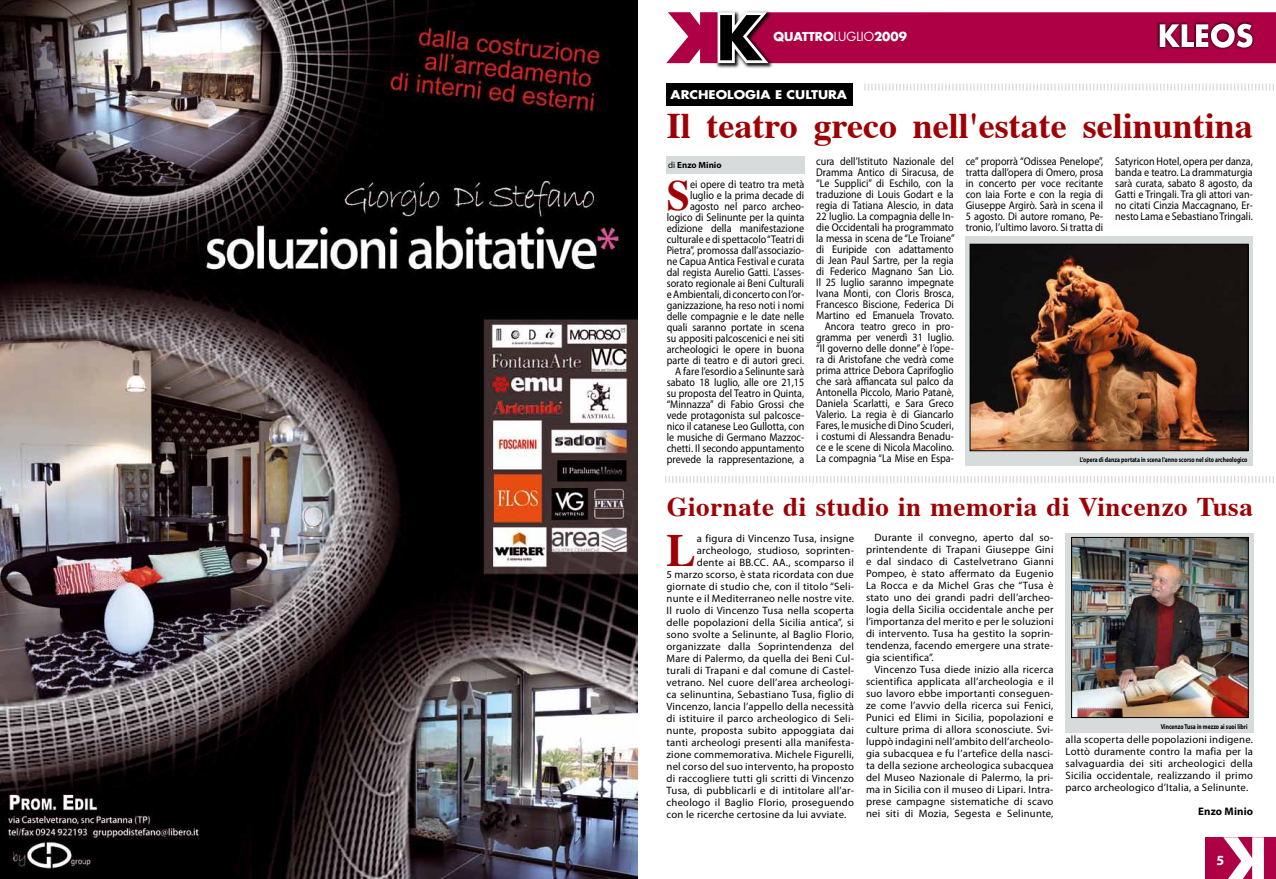
<style>
.page{position:relative;width:1276px;height:879px;background:#fff}
.page>*{position:absolute;margin:0;border:0;box-sizing:border-box;transform-origin:0 0}
.t1{font:700 46.2px "Times";color:#9f0004;scale:.95 1}
.t2{font:700 43px "Times";color:#9f0004}
.t3{font:700 36px "Times";color:#9f0004}
.t4{font:700 27px "Times";letter-spacing:.02em;color:#9f0004}
.t5{font:700 14px "Myriad Pro";color:#fff}
.t6{font:700 12px "Futura";color:#fff}
.t7{font:700 11.7px "Futura";color:#fff;scale:1.11 1}
.t8{font:11.2px/11px "Myriad Pro";color:#000;text-align:right;scale:.9 1}
.t9{font:700 10.9px "Myriad Pro";letter-spacing:.01em;color:#000}
.t10{font:10.7px/12px "Myriad Pro";letter-spacing:.02em;color:#000;text-align:justify}
.t11{font:700 9px "Myriad Pro";color:#000}
.t12{font:700 7px "Myriad Pro";color:#000;scale:.8 1}
.s1{font-weight:400;font-size:12.2px}
.s2{font-weight:400}
</style>
<div class="page">
<img style="left:714px;top:11px;width:61px;height:58px">
<div style="left:1205px;top:837px;width:71px;height:42px;background:#ad0045"></div>
<svg style="left:1223px;top:837px;width:41px;height:42px"></svg>
<svg style="left:666px;top:12px;width:610px;height:51px;background:#aa1752"></svg>
<svg style="left:864px;top:84px;width:410px;height:7px"></svg>
<div style="left:666px;top:84px;width:187px;height:22px;background:#000"></div>
<svg style="left:665px;top:476px;width:609px;height:7px"></svg>
<div style="left:666px;top:156px;width:138px;height:18px;background:#d8dbdc"></div>
<div style="left:1065px;top:533px;width:188px;height:199px;background:#d8dbdc"></div>
<img style="left:1073px;top:539px;width:173px;height:177px">
<div style="left:1071px;top:537px;width:177px;height:181px;border:1px solid #000"></div>
<div style="left:965px;top:236px;width:288px;height:230px;background:#d8dbdc"></div>
<img style="left:971px;top:246px;width:275px;height:203px">
<div style="left:969px;top:244px;width:279px;height:207px;border:1px solid #000"></div>
<img style="left:0;top:0;width:638px;height:879px">
<p class="t6" style="left:773px;top:28px;width:135px">QUATTRO<span class="s1">LUGLIO</span>2009</p>
<p class="t7" style="left:670px;top:86px;width:160px">ARCHEOLOGIA E CULTURA</p>
<h3 class="t3" style="left:667px;top:91px;width:587px">Il teatro greco nell'estate selinuntina</h3>
<h2 class="t2" style="left:667px;top:154px;width:25px">S</h2>
<p class="t8" style="left:816px;top:155px;width:155px">cura dell’Istituto Nazionale del<br>Dramma Antico di Siracusa, de “Le Supplici” di Eschilo, con la traduzione di Louis Godart e la regia di Tatiana Alescio, in data<br>22 luglio. La compagnia delle In&shy;die Occidentali ha programmato la messa in scena de “Le Troiane” di Euripide con adattamento di Jean Paul Sartre, per la regia di Federico Magnano San Lio.<br>Il 25 luglio saranno impegnate<br>Ivana Monti, con Cloris Brosca,<br>Francesco Biscione, Federica Di<br>Martino ed Emanuela Trovato.<br>Ancora teatro greco in pro&shy;gramma per venerdì 31 luglio. “Il governo delle donne” è l’ope&shy;ra di Aristofane che vedrà come prima attrice Debora Caprifoglio che sarà affiancata sul palco da<br>Antonella Piccolo, Mario Patanè,<br>Daniela Scarlatti, e Sara Greco<br>Valerio. La regia è di Giancarlo<br>Fares, le musiche di Dino Scuderi, i costumi di Alessandra Benadu&shy;ce e le scene di Nicola Macolino.<br>La compagnia “La Mise en Espa-</p>
<p class="t8" style="left:965px;top:155px;width:154px;text-align:justify">ce” proporrà “Odissea Penelope”, tratta dall’opera di Omero, prosa in concerto per voce recitante con Iaia Forte e con la regia di Giuseppe Argirò. Sarà in scena il 5 agosto. Di autore romano, Pe&shy;tronio, l’ultimo lavoro. Si tratta di</p>
<p class="t8" style="left:1115px;top:155px;width:154px;text-align:justify">Satyricon Hotel, opera per danza, banda e teatro. La drammaturgia sarà curata, sabato 8 agosto, da Gatti e Tringali. Tra gli attori van&shy;no citati Cinzia Maccagnano, Er&shy;nesto Lama e Sebastiano Tringali.</p>
<p class="t11" style="left:668px;top:159px;width:55px"><span class="s2">di</span> Enzo Minio</p>
<p class="t8" style="left:667px;top:178px;width:154px">ei opere di teatro tra metà luglio e la prima decade di agosto nel parco archeo&shy;logico di Selinunte per la quinta edizione della manifestazione culturale e di spettacolo “Teatri di<br>Pietra”, promossa dall’associazio&shy;ne Capua Antica Festival e curata dal regista Aurelio Gatti. L’asses&shy;sorato regionale ai Beni Culturali e Ambientali, di concerto con l’or&shy;ganizzazione, ha reso noti i nomi delle compagnie e le date nelle quali saranno portate in scena su appositi palcoscenici e nei siti archeologici le opere in buona parte di teatro e di autori greci.<br>A fare l’esordio a Selinunte sarà sabato 18 luglio, alle ore 21,15 su proposta del Teatro in Quinta, “Minnazza” di Fabio Grossi che vede protagonista sul palcosce&shy;nico il catanese Leo Gullotta, con le musiche di Germano Mazzoc&shy;chetti. Il secondo appuntamento prevede la rappresentazione, a</p>
<p class="t12" style="left:1079px;top:455px;width:211px">L'opera di danza portata in scena l'anno scorso nel sito archeologico</p>
<h3 class="t4" style="left:667px;top:481px;width:587px">Giornate di studio in memoria di Vincenzo Tusa</h3>
<h1 class="t1" style="left:666px;top:506px;width:32px">L</h1>
<p class="t10" style="left:697px;top:532px;width:159px">a figura di Vincenzo Tusa, insigne</p>
<p class="t10" style="left:697px;top:544px;width:159px">archeologo, studioso, soprinten-</p>
<p class="t10" style="left:697px;top:556px;width:159px">dente ai BB.CC. AA., scomparso il</p>
<p class="t10" style="left:666px;top:568px;width:189px">5 marzo scorso, è stata ricordata con due</p>
<p class="t10" style="left:666px;top:580px;width:189px">giornate di studio che, con il titolo “Seli-</p>
<p class="t10" style="left:666px;top:592px;width:189px">nunte e il Mediterraneo nelle nostre vite.</p>
<p class="t10" style="left:666px;top:604px;width:189px">Il ruolo di Vincenzo Tusa nella scoperta</p>
<p class="t10" style="left:666px;top:616px;width:189px">delle popolazioni della Sicilia antica”, si</p>
<p class="t10" style="left:666px;top:628px;width:189px">sono svolte a Selinunte, al Baglio Florio,</p>
<p class="t10" style="left:666px;top:640px;width:189px">organizzate dalla Soprintendenza del</p>
<p class="t10" style="left:666px;top:652px;width:189px">Mare di Palermo, da quella dei Beni Cul-</p>
<p class="t10" style="left:666px;top:664px;width:189px">turali di Trapani e dal comune di Castel-</p>
<p class="t10" style="left:666px;top:676px;width:189px">vetrano. Nel cuore dell’area archeologi-</p>
<p class="t10" style="left:666px;top:688px;width:189px">ca selinuntina, Sebastiano Tusa, figlio di</p>
<p class="t10" style="left:666px;top:700px;width:189px">Vincenzo, lancia l’appello della necessità</p>
<p class="t10" style="left:666px;top:712px;width:189px">di istituire il parco archeologico di Seli-</p>
<p class="t10" style="left:666px;top:724px;width:189px">nunte, proposta subito appoggiata dai</p>
<p class="t10" style="left:666px;top:736px;width:189px">tanti archeologi presenti alla manifesta-</p>
<p class="t10" style="left:666px;top:748px;width:189px">zione commemorativa. Michele Figurelli,</p>
<p class="t10" style="left:666px;top:760px;width:189px">nel corso del suo intervento, ha proposto</p>
<p class="t10" style="left:666px;top:772px;width:189px">di raccogliere tutti gli scritti di Vincenzo</p>
<p class="t10" style="left:666px;top:784px;width:189px">Tusa, di pubblicarli e di intitolare all’ar-</p>
<p class="t10" style="left:666px;top:796px;width:189px">cheologo il Baglio Florio, proseguendo</p>
<p class="t10" style="left:666px;top:808px;width:181px">con le ricerche certosine da lui avviate.</p>
<p class="t10" style="left:866px;top:532px;width:189px;text-indent:9px">Durante il convegno, aperto dal so&shy;printendente di Trapani Giuseppe Gini e dal sindaco di Castelvetrano Gianni Pompeo, è stato affermato da Eugenio La Rocca e da Michel Gras che “Tusa è stato uno dei grandi padri dell’archeo&shy;logia della Sicilia occidentale anche per l’importanza del merito e per le soluzioni di intervento. Tusa ha gestito la soprin&shy;tendenza, facendo emergere una strate&shy;gia scientifica”.</p>
<p class="t10" style="left:866px;top:663px;width:189px;text-indent:9px">Vincenzo Tusa diede inizio alla ricerca scientifica applicata all’archeologia e il suo lavoro ebbe importanti conseguen&shy;ze come l’avvio della ricerca sui Fenici, Punici ed Elimi in Sicilia, popolazioni e culture prima di allora sconosciute. Svi&shy;luppò indagini nell’ambito dell’archeolo&shy;gia subacquea e fu l’artefice della nasci&shy;ta della sezione archeologica subacquea del Museo Nazionale di Palermo, la pri&shy;ma in Sicilia con il museo di Lipari. Intra&shy;prese campagne sistematiche di scavo nei siti di Mozia, Segesta e Selinunte,</p>
<p class="t12" style="left:1160px;top:722px;width:110px">Vincenzo Tusa in mezzo ai suoi libri</p>
<p class="t10" style="left:1065px;top:733px;width:189px">alla scoperta delle popolazioni indigene.<br>Lottò duramente contro la mafia per la salvaguardia dei siti archeologici della Sicilia occidentale, realizzando il primo parco archeologico d’Italia, a Selinunte.</p>
<p class="t9" style="left:1198px;top:804px;width:56px">Enzo Minio</p>
<p class="t5" style="left:1216px;top:850px;width:9px">5</p>
</div>
